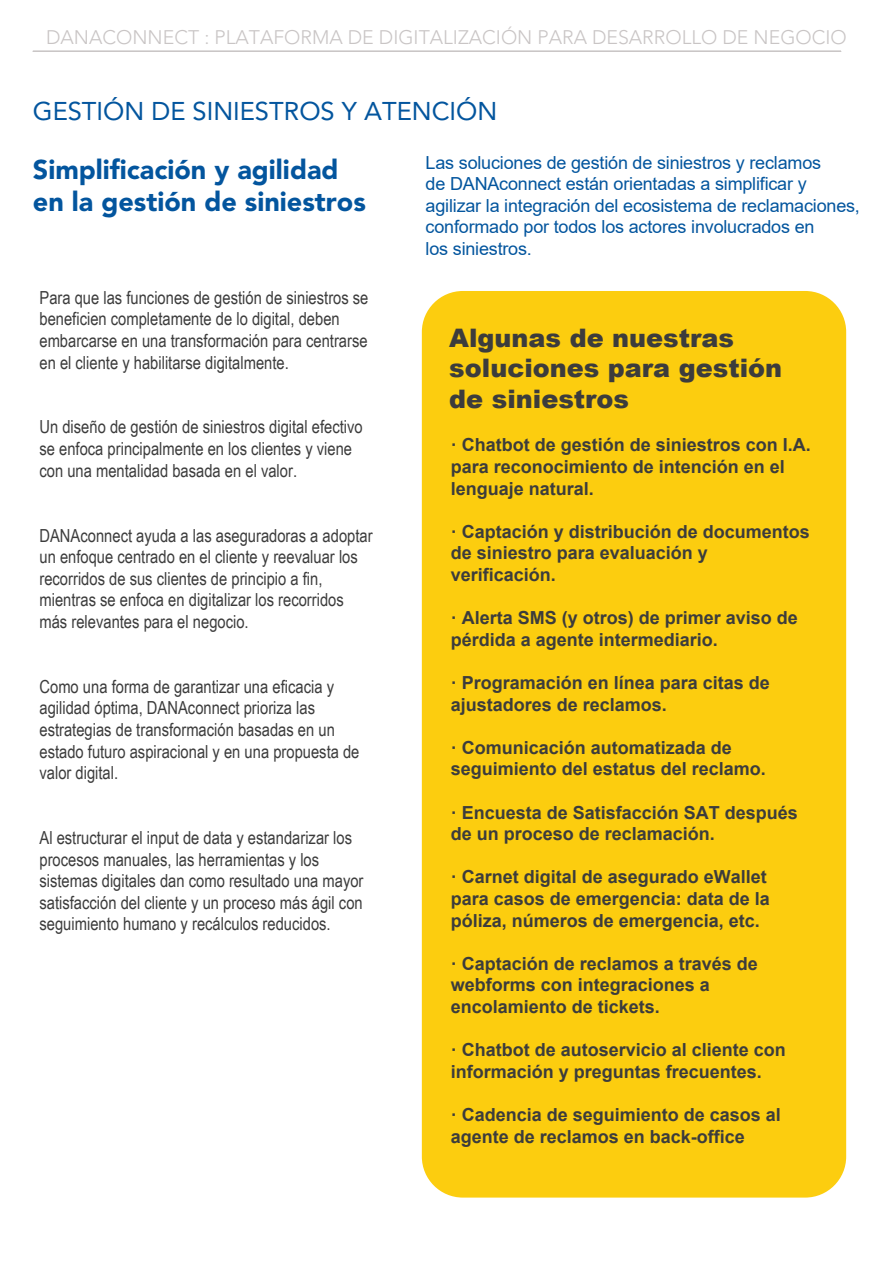
<style>
.page{position:relative;width:893px;height:1263px;background:#fff}
.page>*{position:absolute;margin:0;border:0;box-sizing:border-box;transform-origin:0 0}
.t1{font:900 27px/32.4px "Avenir";color:#03559e}
.t2{font:900 25.5px/30.6px "Arial";color:#3c3c3c}
.t3{font:25.5px "Avenir";color:#03559e}
.t4{font:300 19.5px "Avenir";color:#c9c5c5}
.t5{font:18px/21.6px "Arial Narrow";color:#3c3c3c}
.t6{font:700 18px/21.6px "Arial";color:#3c3c3c}
.t7{font:18px/21.6px "Arial";letter-spacing:-.01em;color:#03559e}
</style>
<div class="page">
<hr style="left:33px;top:50px;width:808px;height:2px;background:#c9c5c5">
<div style="left:422px;top:291px;width:424px;height:906px;background:#fccd0f;border-radius:41px"></div>
<p class="t4" style="left:46px;top:23px;width:802px">DANACONNECT : PLATAFORMA DE DIGITALIZACIÓN PARA DESARROLLO DE NEGOCIO</p>
<h2 class="t3" style="left:33px;top:92px;width:466px">GESTIÓN DE SINIESTROS Y ATENCIÓN</h2>
<h1 class="t1" style="left:33px;top:154px;width:334px">Simplificación y agilidad en la gestión de siniestros</h1>
<p class="t5" style="left:39px;top:286px;width:331px">Para que las funciones de gestión de siniestros se beneficien completamente de lo digital, deben embarcarse en una transformación para centrarse en el cliente y habilitarse digitalmente.</p>
<p class="t5" style="left:39px;top:416px;width:325px">Un diseño de gestión de siniestros digital efectivo se enfoca principalmente en los clientes y viene con una mentalidad basada en el valor.</p>
<p class="t5" style="left:39px;top:524px;width:335px">DANAconnect ayuda a las aseguradoras a adoptar un enfoque centrado en el cliente y reevaluar los recorridos de sus clientes de principio a fin, mientras se enfoca en digitalizar los recorridos más relevantes para el negocio.</p>
<p class="t5" style="left:39px;top:675px;width:322px">Como una forma de garantizar una eficacia y agilidad óptima, DANAconnect prioriza las estrategias de transformación basadas en un estado futuro aspiracional y en una propuesta de valor digital.</p>
<p class="t5" style="left:39px;top:826px;width:326px">Al estructurar el input de data y estandarizar los procesos manuales, las herramientas y los sistemas digitales dan como resultado una mayor satisfacción del cliente y un proceso más ágil con seguimiento humano y recálculos reducidos.</p>
<p class="t7" style="left:426px;top:151px;width:436px">Las soluciones de gestión de siniestros y reclamos<br>de DANAconnect están orientadas a simplificar y agilizar la integración del ecosistema de reclamaciones, conformado por todos los actores involucrados en<br>los siniestros.</p>
<h2 class="t2" style="left:449px;top:322px;width:334px">Algunas de nuestras soluciones para gestión de siniestros</h2>
<p class="t6" style="left:451px;top:434px;width:362px">· Chatbot de gestión de siniestros con I.A. para reconocimiento de intención en el lenguaje natural.</p>
<p class="t6" style="left:451px;top:521px;width:361px">· Captación y distribución de documentos de siniestro para evaluación y verificación.</p>
<p class="t6" style="left:451px;top:607px;width:349px">· Alerta SMS (y otros) de primer aviso de pérdida a agente intermediario.</p>
<p class="t6" style="left:451px;top:672px;width:321px">· Programación en línea para citas de ajustadores de reclamos.</p>
<p class="t6" style="left:451px;top:737px;width:317px">· Comunicación automatizada de seguimiento del estatus del reclamo.</p>
<p class="t6" style="left:451px;top:802px;width:349px">· Encuesta de Satisfacción SAT después de un proceso de reclamación.</p>
<p class="t6" style="left:451px;top:866px;width:321px">· Carnet digital de asegurado eWallet para casos de emergencia: data de la póliza, números de emergencia, etc.</p>
<p class="t6" style="left:451px;top:953px;width:309px">· Captación de reclamos a través de webforms con integraciones a encolamiento de tickets.</p>
<p class="t6" style="left:451px;top:1039px;width:337px">· Chatbot de autoservicio al cliente con información y preguntas frecuentes.</p>
<p class="t6" style="left:451px;top:1104px;width:332px">· Cadencia de seguimiento de casos al agente de reclamos en back-office</p>
</div>
